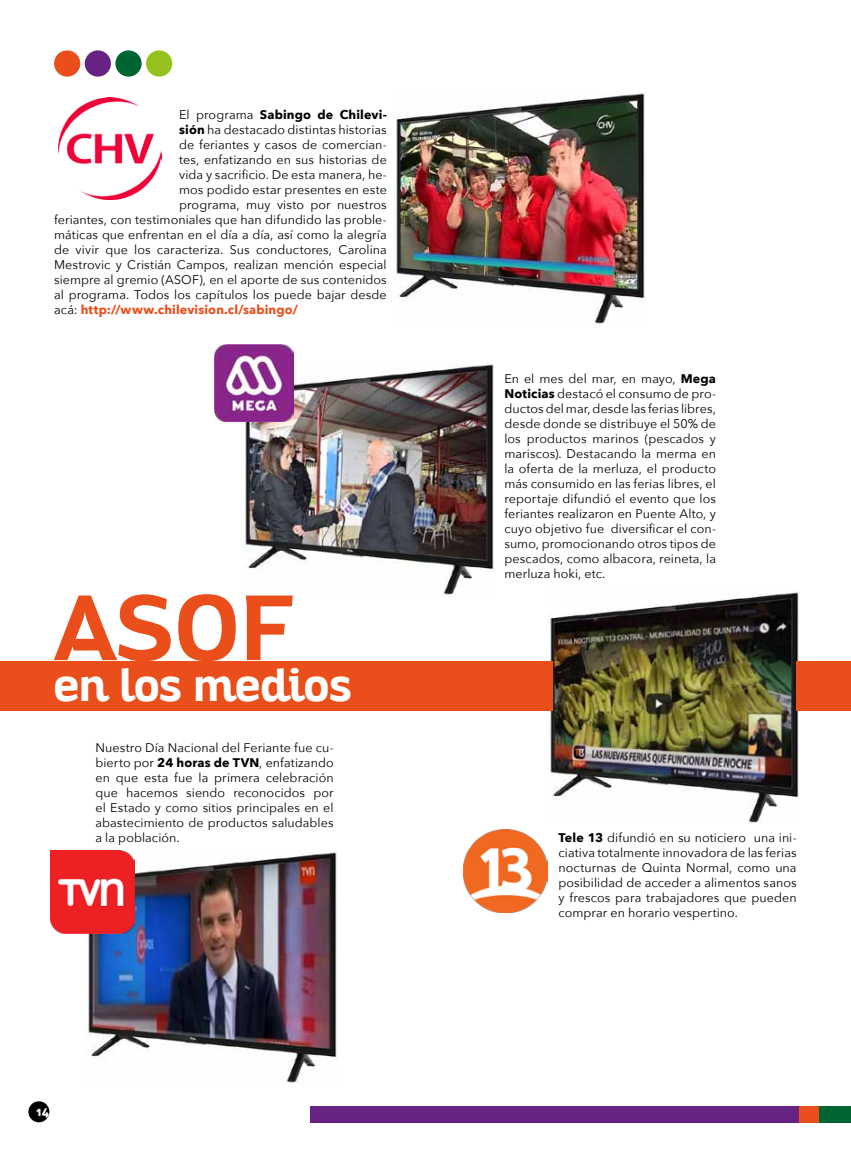
<style>
.page{position:relative;width:851px;height:1170px;background:#fff}
.page>*{position:absolute;margin:0;border:0;box-sizing:border-box;transform-origin:0 0}
.t1{font:700 90px "Altair";color:#e94e1b}
.t2{font:700 45px "Altair";color:#fff}
.t3{font:12.5px/15px "Avenir Next";letter-spacing:.005em;color:#000;text-align:justify}
.t4{font:700 12.5px "Avenir Next";letter-spacing:.01em;color:#e94e1b}
.t5{font:700 12.5px "Avenir Next";letter-spacing:.01em;color:#000}
.t6{font:12px "DIN Black Alternate";color:#fff}
.s1{font-weight:400}
.s2{font-weight:700}
.s3{font-weight:400;color:#000}
</style>
<div class="page">
<img style="left:393px;top:92px;width:252px;height:232px">
<img style="left:85px;top:850px;width:252px;height:233px">
<img style="left:547px;top:591px;width:252px;height:232px">
<img style="left:242px;top:362px;width:252px;height:233px">
<div style="left:0;top:661px;width:552px;height:49px;background:#e94e1b"></div>
<div style="left:796px;top:661px;width:54px;height:49px;background:#e94e1b"></div>
<img style="left:214px;top:344px;width:79px;height:77px">
<img style="left:463px;top:829px;width:84px;height:83px">
<img style="left:59px;top:97px;width:102px;height:102px">
<img style="left:51px;top:850px;width:83px;height:83px">
<div style="left:310px;top:1106px;width:489px;height:16px;background:#662383"></div>
<div style="left:28px;top:1101px;width:21px;height:21px;background:#000;border-radius:50%"></div>
<div style="left:799px;top:1106px;width:20px;height:16px;background:#e94e1b"></div>
<div style="left:819px;top:1106px;width:31px;height:16px;background:#006533"></div>
<div style="left:146px;top:50px;width:26px;height:27px;background:#95c11f;border-radius:50%"></div>
<div style="left:115px;top:50px;width:27px;height:27px;background:#006533;border-radius:50%"></div>
<div style="left:85px;top:50px;width:26px;height:27px;background:#662383;border-radius:50%"></div>
<div style="left:54px;top:50px;width:26px;height:27px;background:#e94e1b;border-radius:50%"></div>
<p class="t5" style="left:179px;top:104px;width:209px"><span class="s1">El programa</span> Sabingo de Chilevi-</p>
<p class="t3" style="left:179px;top:121px;width:209px"><span class="s2">sión</span> ha destacado distintas historias</p>
<p class="t3" style="left:179px;top:136px;width:209px">de feriantes y casos de comercian-</p>
<p class="t3" style="left:179px;top:151px;width:209px">tes, enfatizando en sus historias de</p>
<p class="t3" style="left:179px;top:166px;width:209px">vida y sacrificio. De esta manera, he-</p>
<p class="t3" style="left:179px;top:181px;width:209px">mos podido estar presentes en este</p>
<p class="t3" style="left:179px;top:196px;width:209px">programa, muy visto por nuestros</p>
<p class="t3" style="left:54px;top:211px;width:334px">feriantes, con testimoniales que han difundido las proble-</p>
<p class="t3" style="left:54px;top:226px;width:334px">máticas que enfrentan en el día a día, así como la alegría</p>
<p class="t3" style="left:54px;top:241px;width:334px">de vivir que los caracteriza. Sus conductores, Carolina</p>
<p class="t3" style="left:54px;top:256px;width:334px">Mestrovic y Cristián Campos, realizan mención especial</p>
<p class="t3" style="left:54px;top:271px;width:334px">siempre al gremio (ASOF), en el aporte de sus contenidos</p>
<p class="t3" style="left:54px;top:286px;width:334px">al programa. Todos los capítulos los puede bajar desde</p>
<p class="t4" style="left:54px;top:299px;width:245px"><span class="s3">acá:</span> http://www.chilevision.cl/sabingo/</p>
<h1 class="t1" style="left:54px;top:570px;width:239px">ASOF</h1>
<h2 class="t2" style="left:54px;top:656px;width:299px">en los medios</h2>
<p class="t3" style="left:95px;top:739px;width:240px">Nuestro Día Nacional del Feriante fue cu&shy;bierto por <span class="s2">24 horas de TVN</span>, enfatizando en que esta fue la primera celebración que hacemos siendo reconocidos por el Estado y como sitios principales en el abastecimiento de productos saludables a la población.</p>
<p class="t6" style="left:36px;top:1103px;width:15px">14</p>
<p class="t3" style="left:504px;top:371px;width:213px">En el mes del mar, en mayo, <span class="s2">Mega Noticias</span> destacó el consumo de pro&shy;ductos del mar, desde las ferias libres, desde donde se distribuye el 50% de los productos marinos (pescados y mariscos). Destacando la merma en la oferta de la merluza, el producto más consumido en las ferias libres, el reportaje difundió el evento que los feriantes realizaron en Puente Alto, y cuyo objetivo fue diversificar el con&shy;sumo, promocionando otros tipos de pescados, como albacora, reineta, la merluza hoki, etc.</p>
<p class="t3" style="left:558px;top:829px;width:240px"><span class="s2">Tele 13</span> difundió en su noticiero una ini&shy;ciativa totalmente innovadora de las ferias nocturnas de Quinta Normal, como una posibilidad de acceder a alimentos sanos y frescos para trabajadores que pueden comprar en horario vespertino.</p>
</div>
